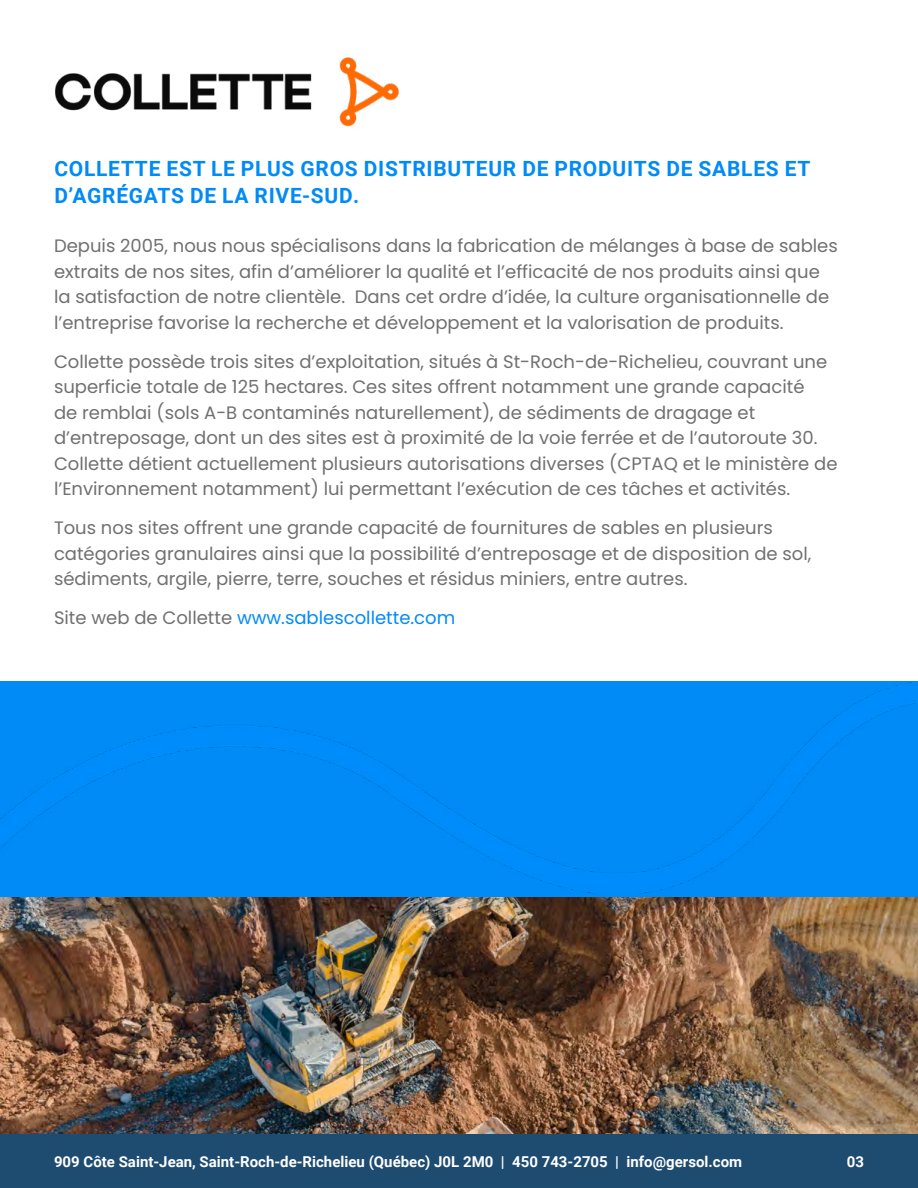
<style>
.page{position:relative;width:918px;height:1188px;background:#fff}
.page>*{position:absolute;margin:0;border:0;box-sizing:border-box;transform-origin:0 0}
.t1{font:700 21px/27px "Roboto";letter-spacing:.035em;color:#008bf6}
.t2{font:18px/25.5px "Poppins";color:#707070}
.t3{font:18px "Poppins";color:#008bf6}
.t4{font:700 15px "Roboto";color:#fff}
.s1{color:#707070}
</style>
<div class="page">
<img style="left:55px;top:57px;width:344px;height:70px">
<div style="left:0;top:1134px;width:918px;height:54px;background:#1e4b70"></div>
<img style="left:0;top:897px;width:918px;height:237px">
<div style="left:0;top:681px;width:918px;height:212px;background:#008bf6"></div>
<p class="t1" style="left:54px;top:154px;width:758px">COLLETTE EST LE PLUS GROS DISTRIBUTEUR DE PRODUITS DE SABLES ET<br>D’AGRÉGATS DE LA RIVE-SUD.</p>
<p class="t2" style="left:54px;top:233px;width:785px">Depuis 2005, nous nous spécialisons dans la fabrication de mélanges à base de sables extraits de nos sites, afin d’améliorer la qualité et l’efficacité de nos produits ainsi que la satisfaction de notre clientèle. Dans cet ordre d’idée, la culture organisationnelle de l’entreprise favorise la recherche et développement et la valorisation de produits.</p>
<p class="t2" style="left:54px;top:349px;width:785px">Collette possède trois sites d’exploitation, situés à St-Roch-de-Richelieu, couvrant une superficie totale de 125 hectares. Ces sites offrent notamment une grande capacité<br>de remblai (sols A-B contaminés naturellement), de sédiments de dragage et d’entreposage, dont un des sites est à proximité de la voie ferrée et de l’autoroute 30.<br>Collette détient actuellement plusieurs autorisations diverses (CPTAQ et le ministère de l’Environnement notamment) lui permettant l’exécution de ces tâches et activités.</p>
<p class="t2" style="left:54px;top:515px;width:759px">Tous nos sites offrent une grande capacité de fournitures de sables en plusieurs catégories granulaires ainsi que la possibilité d’entreposage et de disposition de sol, sédiments, argile, pierre, terre, souches et résidus miniers, entre autres.</p>
<p class="t3" style="left:54px;top:607px;width:403px"><span class="s1">Site web de Collette</span> www.sablescollette.com</p>
<p class="t4" style="left:54px;top:1151px;width:690px">909 Côte Saint-Jean, Saint-Roch-de-Richelieu (Québec) J0L 2M0 | 450 743-2705 | info@gersol.com</p>
<p class="t4" style="left:847px;top:1151px;width:19px">03</p>
</div>
